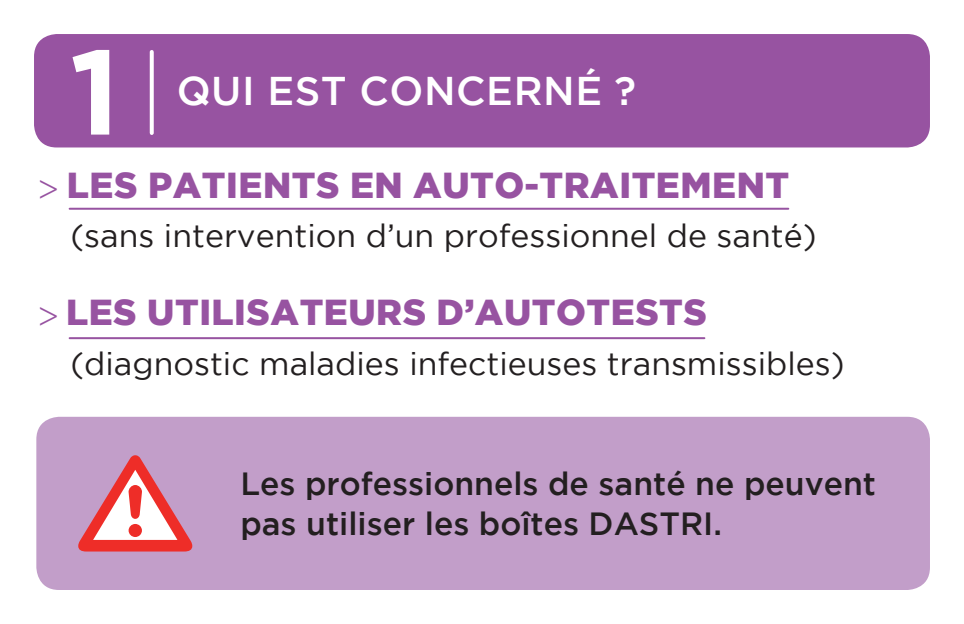
<style>
.page{position:relative;width:964px;height:624px;background:#fff}
.page>*{position:absolute;margin:0;border:0;box-sizing:border-box;transform-origin:0 0}
.t1{font:700 120px "Gotham";color:#fff}
.t2{font:500 40px "Gotham";letter-spacing:.015em;color:#fff}
.t3{font:900 36px "Gotham";letter-spacing:.015em;color:#9753a1}
.t4{font:32px "Gotham";color:#231f20}
.t5{font:500 32px/40px "Gotham";color:#231f20}
.s1{font-weight:300}
</style>
<div class="page">
<div style="left:34px;top:34px;width:896px;height:113px;background:#9753a1;border-radius:23px"></div>
<svg style="left:150px;top:52px;width:4px;height:81px"></svg>
<div style="left:36px;top:417px;width:894px;height:173px;background:#c29ec9;border-radius:23px"></div>
<svg style="left:78px;top:455px;width:114px;height:96px"></svg>
<hr style="left:70px;top:208px;width:718px;height:2px;background:#9753a1">
<hr style="left:70px;top:337px;width:634px;height:2px;background:#9753a1">
<p class="t1" style="left:70px;top:23px;width:52px">1</p>
<p class="t2" style="left:177px;top:68px;width:461px">QUI EST CONCERNÉ ?</p>
<p class="t3" style="left:36px;top:164px;width:754px"><span class="s1">&gt;</span> LES PATIENTS EN AUTO-TRAITEMENT</p>
<p class="t4" style="left:70px;top:218px;width:748px">(sans intervention d’un professionnel de santé)</p>
<p class="t3" style="left:36px;top:292px;width:672px"><span class="s1">&gt;</span> LES UTILISATEURS D’AUTOTESTS</p>
<p class="t4" style="left:70px;top:346px;width:776px">(diagnostic maladies infectieuses transmissibles)</p>
<p class="t5" style="left:240px;top:463px;width:637px">Les professionnels de santé ne peuvent pas utiliser les boîtes DASTRI.</p>
</div>
